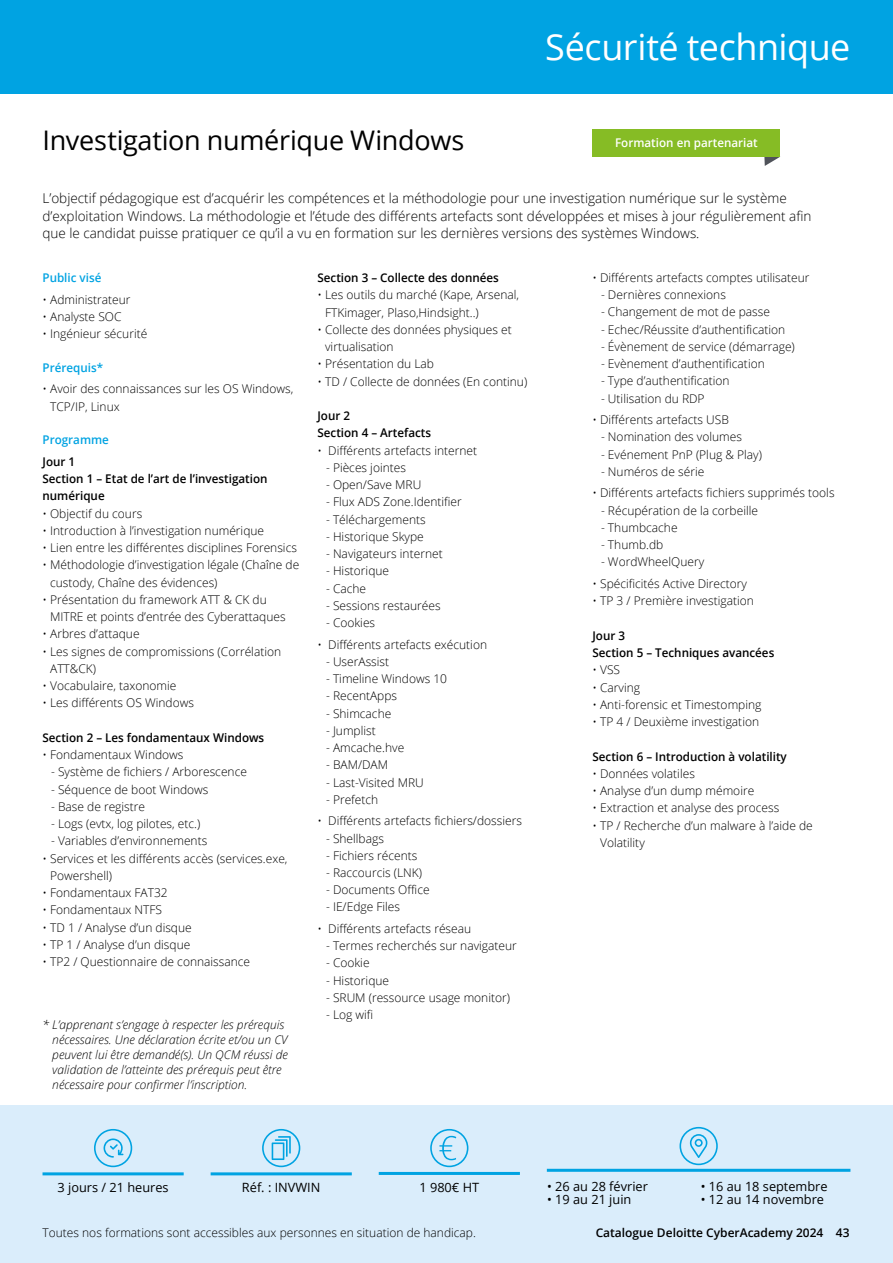
<style>
.page{position:relative;width:893px;height:1263px;background:#fff}
.page>*{position:absolute;margin:0;border:0;box-sizing:border-box;transform-origin:0 0}
.t1{font:36px "Open Sans";letter-spacing:-.015em;color:#fff}
.t2{font:27px "Open Sans";letter-spacing:-.01em;color:#000}
.t3{font:300 13.5px/17.2px "Open Sans";color:#000}
.t4{font:12.75px "Open Sans";color:#000}
.t5{font:300 12px/17.2px "Open Sans";color:#000}
.t6{font:600 12px/17.2px "Open Sans";color:#000}
.t7{font:italic 300 12px/15px "Open Sans";color:#000}
.t8{font:600 12px "Open Sans";color:#00a3e2}
.t9{font:600 12px "Open Sans";color:#fff}
</style>
<div class="page">
<div style="left:0;top:1106px;width:893px;height:157px;background:#daedfb"></div>
<div style="left:0;top:0;width:893px;height:94px;background:#00a3e2"></div>
<hr style="left:547px;top:1169px;width:303px;height:3px;background:#00a3e2">
<svg style="left:679px;top:1127px;width:39px;height:38px"></svg>
<hr style="left:379px;top:1172px;width:141px;height:3px;background:#00a3e2">
<svg style="left:430px;top:1129px;width:38px;height:38px"></svg>
<hr style="left:211px;top:1172px;width:141px;height:3px;background:#00a3e2">
<svg style="left:262px;top:1129px;width:38px;height:38px"></svg>
<hr style="left:43px;top:1172px;width:141px;height:3px;background:#00a3e2">
<svg style="left:94px;top:1129px;width:38px;height:38px"></svg>
<svg style="left:764px;top:157px;width:16px;height:9px"></svg>
<div style="left:592px;top:129px;width:188px;height:28px;background:#86bc25"></div>
<h2 class="t2" style="left:43px;top:122px;width:423px">Investigation numérique Windows</h2>
<h1 class="t1" style="left:545px;top:22px;width:307px">Sécurité technique</h1>
<p class="t9" style="left:615px;top:135px;width:144px">Formation en partenariat</p>
<p class="t3" style="left:43px;top:189px;width:770px">L’objectif pédagogique est d’acquérir les compétences et la méthodologie pour une investigation numérique sur le système d’exploitation Windows. La méthodologie et l’étude des différents artefacts sont développées et mises à jour régulièrement afin que le candidat puisse pratiquer ce qu’il a vu en formation sur les dernières versions des systèmes Windows.</p>
<p class="t8" style="left:43px;top:269px;width:60px">Public visé</p>
<p class="t5" style="left:43px;top:290px;width:90px">• Administrateur</p>
<p class="t5" style="left:43px;top:307px;width:80px">• Analyste SOC</p>
<p class="t5" style="left:43px;top:325px;width:106px">• Ingénieur sécurité</p>
<p class="t8" style="left:43px;top:359px;width:62px">Prérequis*</p>
<p class="t5" style="left:50px;top:380px;width:245px;text-indent:-8px">• Avoir des connaissances sur les OS Windows,<br>TCP/IP, Linux</p>
<p class="t8" style="left:43px;top:432px;width:68px">Programme</p>
<p class="t6" style="left:43px;top:453px;width:227px">Jour 1<br>Section 1 – Etat de l’art de l’investigation numérique</p>
<p class="t5" style="left:43px;top:504px;width:101px">• Objectif du cours</p>
<p class="t5" style="left:43px;top:521px;width:223px">• Introduction à l’investigation numérique</p>
<p class="t5" style="left:43px;top:539px;width:256px">• Lien entre les différentes disciplines Forensics</p>
<p class="t5" style="left:50px;top:556px;width:251px;text-indent:-8px">• Méthodologie d’investigation légale (Chaîne de custody, Chaîne des évidences)</p>
<p class="t5" style="left:50px;top:590px;width:237px;text-indent:-8px">• Présentation du framework ATT &amp; CK du<br>MITRE et points d’entrée des Cyberattaques</p>
<p class="t5" style="left:43px;top:625px;width:99px">• Arbres d’attaque</p>
<p class="t5" style="left:50px;top:642px;width:233px;text-indent:-8px">• Les signes de compromissions (Corrélation<br>ATT&amp;CK)</p>
<p class="t5" style="left:43px;top:677px;width:136px">• Vocabulaire, taxonomie</p>
<p class="t5" style="left:43px;top:694px;width:153px">• Les différents OS Windows</p>
<p class="t6" style="left:43px;top:729px;width:223px">Section 2 – Les fondamentaux Windows</p>
<p class="t5" style="left:43px;top:746px;width:143px">• Fondamentaux Windows</p>
<p class="t5" style="left:51px;top:763px;width:197px">- Système de fichiers / Arborescence</p>
<p class="t5" style="left:51px;top:780px;width:159px">- Séquence de boot Windows</p>
<p class="t5" style="left:51px;top:797px;width:96px">- Base de registre</p>
<p class="t5" style="left:51px;top:815px;width:151px">- Logs (evtx, log pilotes, etc.)</p>
<p class="t5" style="left:51px;top:832px;width:158px">- Variables d’environnements</p>
<p class="t5" style="left:50px;top:849px;width:239px;text-indent:-8px">• Services et les différents accès (services.exe,<br>Powershell)</p>
<p class="t5" style="left:43px;top:884px;width:127px">• Fondamentaux FAT32</p>
<p class="t5" style="left:43px;top:901px;width:121px">• Fondamentaux NTFS</p>
<p class="t5" style="left:43px;top:918px;width:151px">• TD 1 / Analyse d’un disque</p>
<p class="t5" style="left:43px;top:935px;width:149px">• TP 1 / Analyse d’un disque</p>
<p class="t5" style="left:43px;top:953px;width:209px">• TP2 / Questionnaire de connaissance</p>
<p class="t7" style="left:52px;top:1016px;width:237px;text-indent:-10px">* L’apprenant s’engage à respecter les prérequis nécessaires. Une déclaration écrite et/ou un CV peuvent lui être demandé(s). Un QCM réussi de validation de l’atteinte des prérequis peut être nécessaire pour confirmer l’inscription.</p>
<p class="t6" style="left:317px;top:269px;width:183px">Section 3 – Collecte des données</p>
<p class="t5" style="left:325px;top:286px;width:195px;text-indent:-8px">• Les outils du marché (Kape, Arsenal,<br>FTKimager, Plaso,Hindsight..)</p>
<p class="t5" style="left:325px;top:320px;width:188px;text-indent:-8px">• Collecte des données physiques et virtualisation</p>
<p class="t5" style="left:317px;top:355px;width:118px">• Présentation du Lab</p>
<p class="t5" style="left:317px;top:372px;width:211px">• TD / Collecte de données (En continu)</p>
<p class="t6" style="left:317px;top:407px;width:115px">Jour 2<br>Section 4 – Artefacts</p>
<p class="t5" style="left:317px;top:441px;width:161px">• Différents artefacts internet</p>
<p class="t5" style="left:326px;top:458px;width:82px">- Pièces jointes</p>
<p class="t5" style="left:326px;top:476px;width:97px">- Open/Save MRU</p>
<p class="t5" style="left:326px;top:493px;width:137px">- Flux ADS Zone.Identifier</p>
<p class="t5" style="left:326px;top:510px;width:101px">- Téléchargements</p>
<p class="t5" style="left:326px;top:527px;width:99px">- Historique Skype</p>
<p class="t5" style="left:326px;top:545px;width:118px">- Navigateurs internet</p>
<p class="t5" style="left:326px;top:562px;width:65px">- Historique</p>
<p class="t5" style="left:326px;top:579px;width:42px">- Cache</p>
<p class="t5" style="left:326px;top:596px;width:116px">- Sessions restaurées</p>
<p class="t5" style="left:326px;top:614px;width:51px">- Cookies</p>
<p class="t5" style="left:317px;top:635px;width:171px">• Différents artefacts exécution</p>
<p class="t5" style="left:326px;top:652px;width:65px">- UserAssist</p>
<p class="t5" style="left:326px;top:670px;width:123px">- Timeline Windows 10</p>
<p class="t5" style="left:326px;top:687px;width:73px">- RecentApps</p>
<p class="t5" style="left:326px;top:704px;width:67px">- Shimcache</p>
<p class="t5" style="left:326px;top:721px;width:51px">- Jumplist</p>
<p class="t5" style="left:326px;top:739px;width:80px">- Amcache.hve</p>
<p class="t5" style="left:326px;top:756px;width:64px">- BAM/DAM</p>
<p class="t5" style="left:326px;top:773px;width:99px">- Last-Visited MRU</p>
<p class="t5" style="left:326px;top:790px;width:54px">- Prefetch</p>
<p class="t5" style="left:317px;top:812px;width:206px">• Différents artefacts fichiers/dossiers</p>
<p class="t5" style="left:326px;top:829px;width:59px">- Shellbags</p>
<p class="t5" style="left:326px;top:846px;width:93px">- Fichiers récents</p>
<p class="t5" style="left:326px;top:864px;width:98px">- Raccourcis (LNK)</p>
<p class="t5" style="left:326px;top:881px;width:105px">- Documents Office</p>
<p class="t5" style="left:326px;top:898px;width:76px">- IE/Edge Files</p>
<p class="t5" style="left:317px;top:920px;width:155px">• Différents artefacts réseau</p>
<p class="t5" style="left:326px;top:937px;width:192px">- Termes recherchés sur navigateur</p>
<p class="t5" style="left:326px;top:954px;width:45px">- Cookie</p>
<p class="t5" style="left:326px;top:971px;width:65px">- Historique</p>
<p class="t5" style="left:326px;top:989px;width:186px">- SRUM (ressource usage monitor)</p>
<p class="t5" style="left:326px;top:1006px;width:49px">- Log wifi</p>
<p class="t5" style="left:592px;top:269px;width:219px">• Différents artefacts comptes utilisateur</p>
<p class="t5" style="left:601px;top:286px;width:126px">- Dernières connexions</p>
<p class="t5" style="left:601px;top:303px;width:170px">- Changement de mot de passe</p>
<p class="t5" style="left:601px;top:320px;width:186px">- Echec/Réussite d’authentification</p>
<p class="t5" style="left:601px;top:338px;width:195px">- Évènement de service (démarrage)</p>
<p class="t5" style="left:601px;top:355px;width:165px">- Evènement d’authentification</p>
<p class="t5" style="left:601px;top:372px;width:130px">- Type d’authentification</p>
<p class="t5" style="left:601px;top:389px;width:105px">- Utilisation du RDP</p>
<p class="t5" style="left:592px;top:411px;width:138px">• Différents artefacts USB</p>
<p class="t5" style="left:601px;top:428px;width:142px">- Nomination des volumes</p>
<p class="t5" style="left:601px;top:445px;width:163px">- Evénement PnP (Plug &amp; Play)</p>
<p class="t5" style="left:601px;top:462px;width:105px">- Numéros de série</p>
<p class="t5" style="left:592px;top:484px;width:244px">• Différents artefacts fichiers supprimés tools</p>
<p class="t5" style="left:601px;top:501px;width:159px">- Récupération de la corbeille</p>
<p class="t5" style="left:601px;top:518px;width:78px">- Thumbcache</p>
<p class="t5" style="left:601px;top:536px;width:64px">- Thumb.db</p>
<p class="t5" style="left:601px;top:553px;width:105px">- WordWheelQuery</p>
<p class="t5" style="left:592px;top:574px;width:156px">• Spécificités Active Directory</p>
<p class="t5" style="left:592px;top:592px;width:163px">• TP 3 / Première investigation</p>
<p class="t6" style="left:592px;top:627px;width:183px">Jour 3<br>Section 5 – Techniques avancées</p>
<p class="t5" style="left:592px;top:661px;width:29px">• VSS</p>
<p class="t5" style="left:592px;top:678px;width:49px">• Carving</p>
<p class="t5" style="left:592px;top:695px;width:170px">• Anti-forensic et Timestomping</p>
<p class="t5" style="left:592px;top:713px;width:168px">• TP 4 / Deuxième investigation</p>
<p class="t6" style="left:592px;top:747px;width:196px">Section 6 – Introduction à volatility</p>
<p class="t5" style="left:592px;top:764px;width:104px">• Données volatiles</p>
<p class="t5" style="left:592px;top:782px;width:163px">• Analyse d’un dump mémoire</p>
<p class="t5" style="left:592px;top:799px;width:188px">• Extraction et analyse des process</p>
<p class="t5" style="left:600px;top:816px;width:214px;text-indent:-8px">• TP / Recherche d’un malware à l’aide de<br>Volatility</p>
<p class="t4" style="left:58px;top:1179px;width:113px">3 jours / 21 heures</p>
<p class="t4" style="left:242px;top:1179px;width:80px">Réf. : INVWIN</p>
<p class="t4" style="left:419px;top:1178px;width:61px">1 980€ HT</p>
<p class="t4" style="left:547px;top:1177px;width:102px">• 26 au 28 février</p>
<p class="t4" style="left:547px;top:1191px;width:86px">• 19 au 21 juin</p>
<p class="t4" style="left:701px;top:1177px;width:128px">• 16 au 18 septembre</p>
<p class="t4" style="left:701px;top:1191px;width:125px">• 12 au 14 novembre</p>
<p class="t5" style="left:43px;top:1224px;width:435px">Toutes nos formations sont accessibles aux personnes en situation de handicap.</p>
<p class="t6" style="left:596px;top:1224px;width:255px">Catalogue Deloitte CyberAcademy 2024 43</p>
</div>
